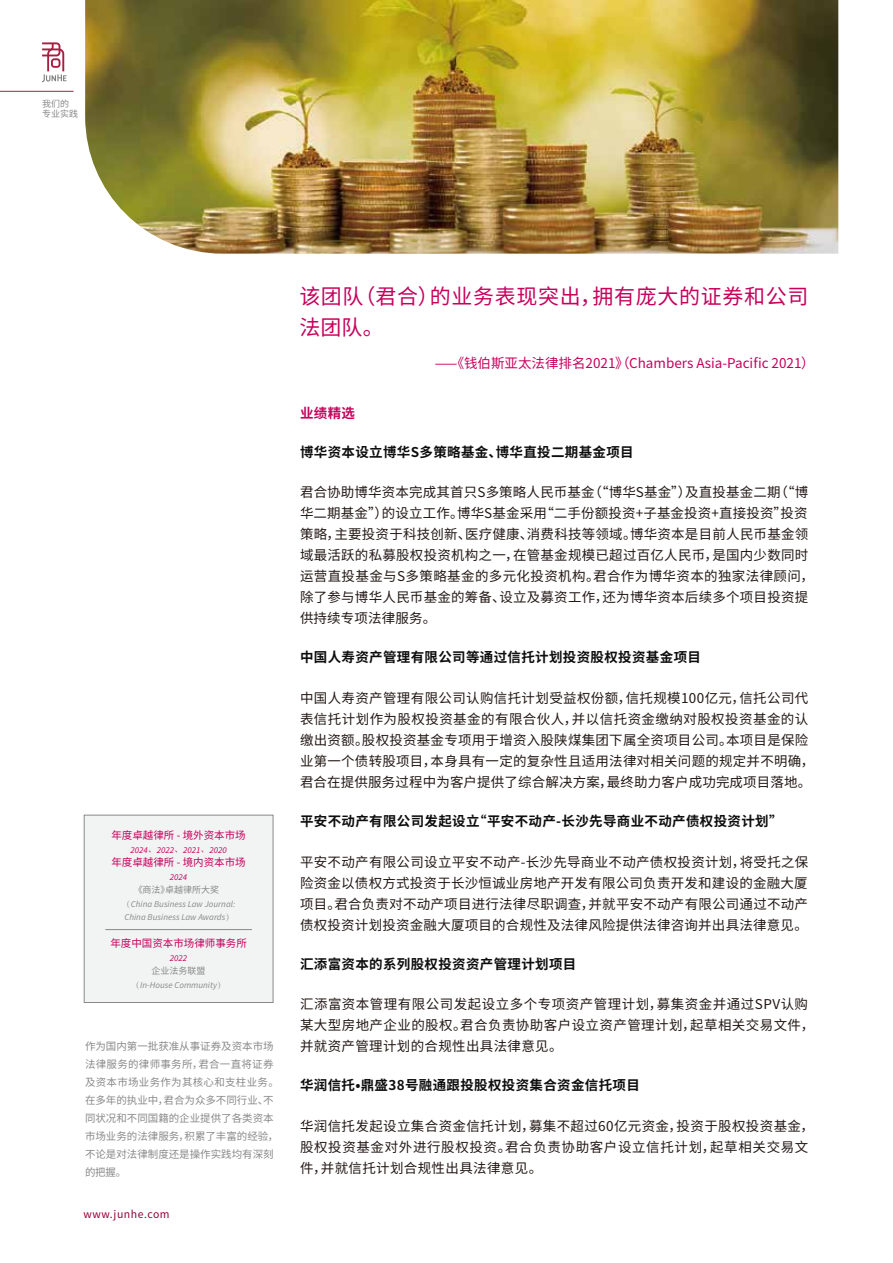
<style>
.page{position:relative;width:893px;height:1263px;background:#fff}
.page>*{position:absolute;margin:0;border:0;box-sizing:border-box;transform-origin:0 0}
.t1{font:21px/31.5px "Source Han Sans CN";letter-spacing:.03em;color:#c7005c}
.t2{font:13.5px/21px "Source Han Sans CN";letter-spacing:.02em;color:#221815}
.t3{font:700 13.5px "Source Han Sans CN";letter-spacing:.025em;color:#0e0e0e}
.t4{font:13.5px "Source Han Sans CN";color:#c7005c}
.t5{font:700 13.5px "Source Han Sans CN";color:#c7005c}
.t6{font:10.5px/18px "Source Han Sans CN";color:#898989}
.t7{font:10.5px "Source Han Sans CN";color:#c7005c}
.t8{font:10.5px "Source Han Sans CN";letter-spacing:.05em;color:#930038}
.t9{font:italic 9px/13.5px "Source Sans Pro";color:#898989}
.t10{font:italic 9px "Source Sans Pro";color:#c7005c}
.t11{font:9px/10.8px "Source Han Sans CN";color:#898989}
.s1{font-family:"Adobe Song Std";font-weight:300;font-style:normal}
</style>
<div class="page">
<img style="left:85px;top:0;width:753px;height:254px">
<svg style="left:42px;top:42px;width:25px;height:40px"></svg>
<hr style="left:0;top:91px;width:74px;height:1px;background:#a71e41">
<div style="left:84px;top:815px;width:189px;height:187px;background:#f2f3f3"></div>
<div style="left:84px;top:815px;width:189px;height:188px;border:1px solid #898989"></div>
<hr style="left:105px;top:929px;width:147px;height:1px;background:#898989">
<p class="t11" style="left:42px;top:98px;width:37px">我们的专业实践</p>
<p class="t7" style="left:111px;top:829px;width:136px">年度卓越律所 - 境外资本市场</p>
<p class="t10" style="left:131px;top:844px;width:98px">2024<span class="s1">、</span>2022<span class="s1">、</span>2021<span class="s1">、</span>2020</p>
<p class="t7" style="left:111px;top:856px;width:136px">年度卓越律所 - 境内资本市场</p>
<p class="t10" style="left:170px;top:871px;width:19px">2024</p>
<p class="t11" style="left:134px;top:885px;width:87px">《商法》卓越律所大奖</p>
<p class="t9" style="left:122px;top:897px;width:115px"><span class="s1">（</span>China Business Law Journal:<br>China Business Law Awards<span class="s1">）</span></p>
<p class="t7" style="left:110px;top:937px;width:138px">年度中国资本市场律师事务所</p>
<p class="t10" style="left:170px;top:952px;width:19px">2022</p>
<p class="t11" style="left:152px;top:966px;width:55px">企业法务联盟</p>
<p class="t9" style="left:131px;top:978px;width:96px"><span class="s1">（</span>In-House Community<span class="s1">）</span></p>
<p class="t6" style="left:85px;top:1037px;width:195px">作为国内第一批获准从事证券及资本市场法律服务的律师事务所，君合一直将证券及资本市场业务作为其核心和支柱业务。在多年的执业中，君合为众多不同行业、不同状况和不同国籍的企业提供了各类资本市场业务的法律服务，积累了丰富的经验，不论是对法律制度还是操作实践均有深刻的把握。</p>
<p class="t8" style="left:84px;top:1208px;width:88px">www.junhe.com</p>
<h1 class="t1" style="left:299px;top:280px;width:511px">该团队（君合）的业务表现突出，拥有庞大的证券和公司法团队。</h1>
<p class="t4" style="left:435px;top:355px;width:381px">⸺《钱伯斯亚太法律排名2021》（Chambers Asia-Pacific 2021）</p>
<p class="t5" style="left:300px;top:405px;width:57px">业绩精选</p>
<p class="t3" style="left:300px;top:444px;width:335px">博华资本设立博华S多策略基金、博华直投二期基金项目</p>
<p class="t2" style="left:300px;top:482px;width:515px">君合协助博华资本完成其首只S多策略人民币基金（“博华S基金”）及直投基金二期（“博华二期基金”）的设立工作。博华S基金采用“二手份额投资+子基金投资+直接投资”投资策略，主要投资于科技创新、医疗健康、消费科技等领域。博华资本是目前人民币基金领域最活跃的私募股权投资机构之一，在管基金规模已超过百亿人民币，是国内少数同时运营直投基金与S多策略基金的多元化投资机构。君合作为博华资本的独家法律顾问，除了参与博华人民币基金的筹备、设立及募资工作，还为博华资本后续多个项目投资提供持续专项法律服务。</p>
<p class="t3" style="left:300px;top:650px;width:402px">中国人寿资产管理有限公司等通过信托计划投资股权投资基金项目</p>
<p class="t2" style="left:300px;top:688px;width:516px">中国人寿资产管理有限公司认购信托计划受益权份额，信托规模100亿元，信托公司代表信托计划作为股权投资基金的有限合伙人，并以信托资金缴纳对股权投资基金的认缴出资额。股权投资基金专项用于增资入股陕煤集团下属全资项目公司。本项目是保险业第一个债转股项目，本身具有一定的复杂性且适用法律对相关问题的规定并不明确，君合在提供服务过程中为客户提供了综合解决方案，最终助力客户成功完成项目落地。</p>
<p class="t3" style="left:300px;top:813px;width:484px">平安不动产有限公司发起设立“平安不动产-长沙先导商业不动产债权投资计划”</p>
<p class="t2" style="left:300px;top:851px;width:510px;text-align:justify">平安不动产有限公司设立平安不动产-长沙先导商业不动产债权投资计划，将受托之保险资金以债权方式投资于长沙恒诚业房地产开发有限公司负责开发和建设的金融大厦项目。君合负责对不动产项目进行法律尽职调查，并就平安不动产有限公司通过不动产债权投资计划投资金融大厦项目的合规性及法律风险提供法律咨询并出具法律意见。</p>
<p class="t3" style="left:300px;top:956px;width:278px">汇添富资本的系列股权投资资产管理计划项目</p>
<p class="t2" style="left:300px;top:994px;width:516px">汇添富资本管理有限公司发起设立多个专项资产管理计划，募集资金并通过SPV认购某大型房地产企业的股权。君合负责协助客户设立资产管理计划，起草相关交易文件，并就资产管理计划的合规性出具法律意见。</p>
<p class="t3" style="left:300px;top:1077px;width:341px">华润信托•鼎盛38号融通跟投股权投资集合资金信托项目</p>
<p class="t2" style="left:300px;top:1115px;width:515px">华润信托发起设立集合资金信托计划，募集不超过60亿元资金，投资于股权投资基金，股权投资基金对外进行股权投资。君合负责协助客户设立信托计划，起草相关交易文件，并就信托计划合规性出具法律意见。</p>
</div>
